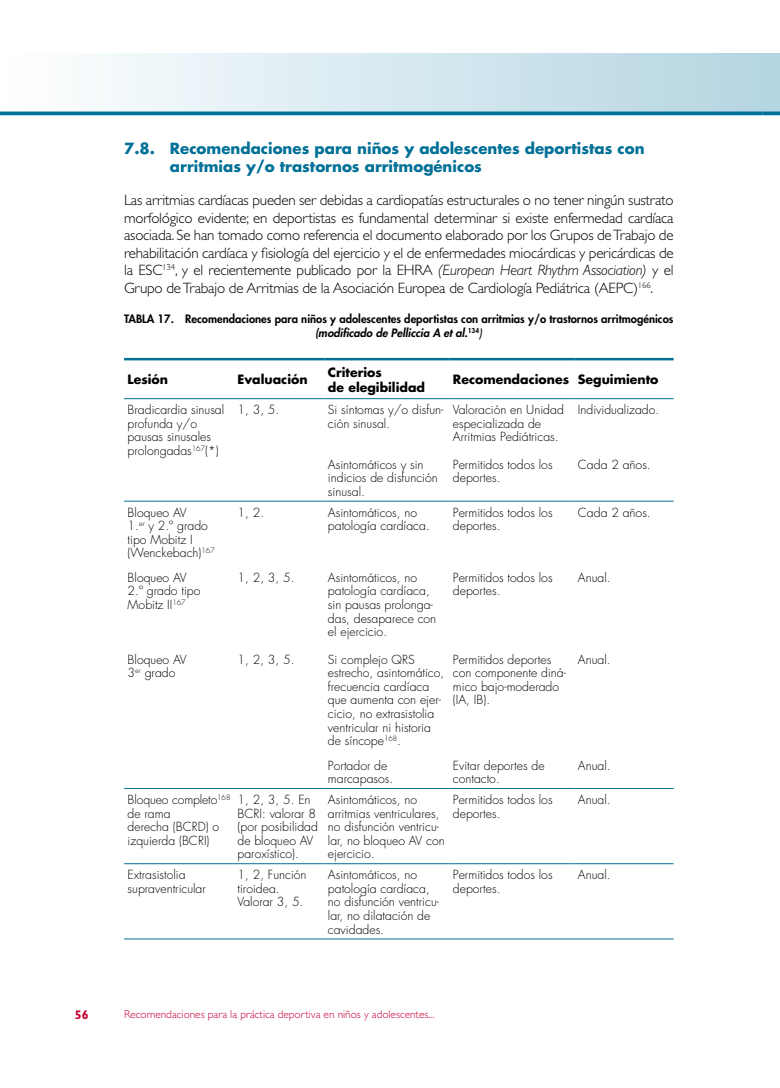
<style>
.page{position:relative;width:780px;height:1088px;background:#fff}
.page>*{position:absolute;margin:0;border:0;box-sizing:border-box;transform-origin:0 0}
.GENERAL-PARRAFO-1{font:300 15px/17.5px "Gill Sans Std";letter-spacing:-.015em;color:#000;text-align:justify}
.GENERAL-NIVEL-2{font:700 15px/17.5px "Futura Std";color:#007097}
.TABLA-CABECERA{font:700 12.5px/15px "Futura Std";color:#000}
.t1{font:700 12.5px "Gill Sans Std";color:#c70033}
.TABLA-PARRAFO-IZQUIE{font:300 12.25px/13.6px "Futura Std";color:#000}
.TABLA-TITULO{font:800 11.25px/13.8px "Futura Std";color:#000;text-align:center}
.t2{font:300 11.25px "Gill Sans Std";color:#c70033}
.s1{font-style:italic}
.s2{font-weight:400;font-style:italic}
</style>
<div class="page">
<svg style="left:0;top:53px;width:762px;height:59px"></svg>
<div style="left:762px;top:53px;width:18px;height:60px;background:#b5d5e1"></div>
<hr style="left:0;top:112px;width:762px;height:3px;background:#007097">
<hr style="left:762px;top:112px;width:18px;height:3px;background:#007097">
<hr style="left:124px;top:501px;width:110px;height:1px;background:#007097">
<hr style="left:234px;top:501px;width:90px;height:1px;background:#007097">
<hr style="left:324px;top:501px;width:125px;height:1px;background:#007097">
<hr style="left:449px;top:501px;width:125px;height:1px;background:#007097">
<hr style="left:574px;top:501px;width:99px;height:1px;background:#007097">
<hr style="left:124px;top:788px;width:110px;height:1px;background:#007097">
<hr style="left:234px;top:788px;width:90px;height:1px;background:#007097">
<hr style="left:324px;top:788px;width:125px;height:1px;background:#007097">
<hr style="left:449px;top:788px;width:125px;height:1px;background:#007097">
<hr style="left:574px;top:788px;width:99px;height:1px;background:#007097">
<hr style="left:124px;top:863px;width:110px;height:1px;background:#007097">
<hr style="left:234px;top:863px;width:90px;height:1px;background:#007097">
<hr style="left:324px;top:863px;width:125px;height:1px;background:#007097">
<hr style="left:449px;top:863px;width:125px;height:1px;background:#007097">
<hr style="left:574px;top:863px;width:99px;height:1px;background:#007097">
<hr style="left:124px;top:938px;width:110px;height:1px;background:#007097">
<hr style="left:234px;top:938px;width:90px;height:1px;background:#007097">
<hr style="left:324px;top:938px;width:125px;height:1px;background:#007097">
<hr style="left:449px;top:938px;width:125px;height:1px;background:#007097">
<hr style="left:574px;top:938px;width:99px;height:1px;background:#007097">
<hr style="left:124px;top:358px;width:110px;height:2px;background:#007097">
<hr style="left:234px;top:358px;width:90px;height:2px;background:#007097">
<hr style="left:324px;top:358px;width:125px;height:2px;background:#007097">
<hr style="left:449px;top:358px;width:125px;height:2px;background:#007097">
<hr style="left:574px;top:358px;width:99px;height:2px;background:#007097">
<hr style="left:124px;top:398px;width:110px;height:1px;background:#007097">
<hr style="left:234px;top:398px;width:90px;height:1px;background:#007097">
<hr style="left:324px;top:398px;width:125px;height:1px;background:#007097">
<hr style="left:449px;top:398px;width:125px;height:1px;background:#007097">
<hr style="left:574px;top:398px;width:99px;height:1px;background:#007097">
<p class="GENERAL-NIVEL-2" style="left:170px;top:140px;width:476px;text-indent:-46px">7.8. Recomendaciones para niños y adolescentes deportistas con arritmias y/o trastornos arritmogénicos</p>
<p class="GENERAL-PARRAFO-1" style="left:124px;top:192px;width:551px">Las arritmias cardíacas pueden ser debidas a cardiopatías estructurales o no tener ningún sustrato morfológico evidente; en deportistas es fundamental determinar si existe enfermedad cardíaca asociada. Se han tomado como referencia el documento elaborado por los Grupos de Trabajo de rehabilitación cardíaca y fisiología del ejercicio y el de enfermedades miocárdicas y pericárdicas de la ESC<sup>134</sup>, y el recientemente publicado por la EHRA <span class="s1">(European Heart Rhythm Association)</span> y el Grupo de Trabajo de Arritmias de la Asociación Europea de Cardiología Pediátrica (AEPC)<sup>166</sup>.</p>
<p class="TABLA-TITULO" style="left:124px;top:312px;width:550px">TABLA 17. Recomendaciones para niños y adolescentes deportistas con arritmias y/o trastornos arritmogénicos <span class="s1">(modificado de Pelliccia A et al.</span><sup>134</sup><span class="s2">)</span></p>
<p class="TABLA-CABECERA" style="left:128px;top:372px;width:42px">Lesión</p>
<p class="TABLA-CABECERA" style="left:237px;top:372px;width:72px">Evaluación</p>
<p class="TABLA-CABECERA" style="left:328px;top:364px;width:99px">Criterios<br>de elegibilidad</p>
<p class="TABLA-CABECERA" style="left:453px;top:372px;width:118px">Recomendaciones</p>
<p class="TABLA-CABECERA" style="left:578px;top:372px;width:82px">Seguimiento</p>
<p class="TABLA-PARRAFO-IZQUIE" style="left:128px;top:403px;width:98px">Bradicardia sinusal profunda y/o pausas sinusales prolongadas<sup>167</sup>(*)</p>
<p class="TABLA-PARRAFO-IZQUIE" style="left:237px;top:403px;width:43px">1, 3, 5.</p>
<p class="TABLA-PARRAFO-IZQUIE" style="left:328px;top:403px;width:117px">Si síntomas y/o disfun&shy;ción sinusal.</p>
<p class="TABLA-PARRAFO-IZQUIE" style="left:328px;top:458px;width:111px">Asintomáticos y sin indicios de disfunción sinusal.</p>
<p class="TABLA-PARRAFO-IZQUIE" style="left:453px;top:403px;width:112px">Valoración en Unidad especializada de<br>Arritmias Pediátricas.</p>
<p class="TABLA-PARRAFO-IZQUIE" style="left:453px;top:458px;width:101px">Permitidos todos los deportes.</p>
<p class="TABLA-PARRAFO-IZQUIE" style="left:578px;top:403px;width:83px">Individualizado.</p>
<p class="TABLA-PARRAFO-IZQUIE" style="left:578px;top:458px;width:74px">Cada 2 años.</p>
<p class="TABLA-PARRAFO-IZQUIE" style="left:128px;top:506px;width:60px">Bloqueo AV</p>
<p class="TABLA-PARRAFO-IZQUIE" style="left:128px;top:519px;width:89px">1.<sup>er</sup> y 2.º grado tipo Mobitz I (Wenckebach)<sup>167</sup></p>
<p class="TABLA-PARRAFO-IZQUIE" style="left:128px;top:571px;width:60px">Bloqueo AV</p>
<p class="TABLA-PARRAFO-IZQUIE" style="left:128px;top:584px;width:74px">2.º grado tipo<br>Mobitz II<sup>167</sup></p>
<p class="TABLA-PARRAFO-IZQUIE" style="left:128px;top:652px;width:60px">Bloqueo AV</p>
<p class="TABLA-PARRAFO-IZQUIE" style="left:128px;top:666px;width:49px">3<sup>er</sup> grado</p>
<p class="TABLA-PARRAFO-IZQUIE" style="left:237px;top:506px;width:28px">1, 2.</p>
<p class="TABLA-PARRAFO-IZQUIE" style="left:237px;top:571px;width:58px">1, 2, 3, 5.</p>
<p class="TABLA-PARRAFO-IZQUIE" style="left:237px;top:652px;width:58px">1, 2, 3, 5.</p>
<p class="TABLA-PARRAFO-IZQUIE" style="left:328px;top:506px;width:103px">Asintomáticos, no patología cardíaca.</p>
<p class="TABLA-PARRAFO-IZQUIE" style="left:328px;top:571px;width:110px">Asintomáticos, no patología cardíaca, sin pausas prolonga&shy;das, desaparece con el ejercicio.</p>
<p class="TABLA-PARRAFO-IZQUIE" style="left:328px;top:652px;width:118px">Si complejo QRS estrecho, asintomático, frecuencia cardíaca que aumenta con ejer&shy;cicio, no extrasistolia ventricular ni historia de síncope<sup>168</sup>.</p>
<p class="TABLA-PARRAFO-IZQUIE" style="left:328px;top:758px;width:67px">Portador de marcapasos.</p>
<p class="TABLA-PARRAFO-IZQUIE" style="left:453px;top:506px;width:101px">Permitidos todos los deportes.</p>
<p class="TABLA-PARRAFO-IZQUIE" style="left:453px;top:571px;width:101px">Permitidos todos los deportes.</p>
<p class="TABLA-PARRAFO-IZQUIE" style="left:453px;top:652px;width:115px">Permitidos deportes con componente diná&shy;mico bajo-moderado (IA, IB).</p>
<p class="TABLA-PARRAFO-IZQUIE" style="left:453px;top:758px;width:93px">Evitar deportes de contacto.</p>
<p class="TABLA-PARRAFO-IZQUIE" style="left:578px;top:506px;width:74px">Cada 2 años.</p>
<p class="TABLA-PARRAFO-IZQUIE" style="left:578px;top:571px;width:34px">Anual.</p>
<p class="TABLA-PARRAFO-IZQUIE" style="left:578px;top:652px;width:34px">Anual.</p>
<p class="TABLA-PARRAFO-IZQUIE" style="left:578px;top:758px;width:34px">Anual.</p>
<p class="TABLA-PARRAFO-IZQUIE" style="left:128px;top:793px;width:104px">Bloqueo completo<sup>168 </sup>de rama<br>derecha (BCRD) o izquierda (BCRI)</p>
<p class="TABLA-PARRAFO-IZQUIE" style="left:237px;top:793px;width:82px">1, 2, 3, 5. En<br>BCRI: valorar 8 (por posibilidad de bloqueo AV paroxístico).</p>
<p class="TABLA-PARRAFO-IZQUIE" style="left:328px;top:793px;width:118px">Asintomáticos, no arritmias ventriculares, no disfunción ventricu&shy;lar, no bloqueo AV con ejercicio.</p>
<p class="TABLA-PARRAFO-IZQUIE" style="left:453px;top:793px;width:101px">Permitidos todos los deportes.</p>
<p class="TABLA-PARRAFO-IZQUIE" style="left:578px;top:793px;width:34px">Anual.</p>
<p class="TABLA-PARRAFO-IZQUIE" style="left:128px;top:868px;width:80px">Extrasistolia supraventricular</p>
<p class="TABLA-PARRAFO-IZQUIE" style="left:237px;top:868px;width:71px">1, 2, Función tiroidea.</p>
<p class="TABLA-PARRAFO-IZQUIE" style="left:237px;top:895px;width:67px">Valorar 3, 5.</p>
<p class="TABLA-PARRAFO-IZQUIE" style="left:328px;top:868px;width:113px">Asintomáticos, no patología cardíaca, no disfunción ventricu&shy;lar, no dilatación de cavidades.</p>
<p class="TABLA-PARRAFO-IZQUIE" style="left:453px;top:868px;width:101px">Permitidos todos los deportes.</p>
<p class="TABLA-PARRAFO-IZQUIE" style="left:578px;top:868px;width:34px">Anual.</p>
<p class="t1" style="left:75px;top:1007px;width:15px">56</p>
<p class="t2" style="left:124px;top:1007px;width:312px">Recomendaciones para la práctica deportiva en niños y adolescentes...</p>
</div>
